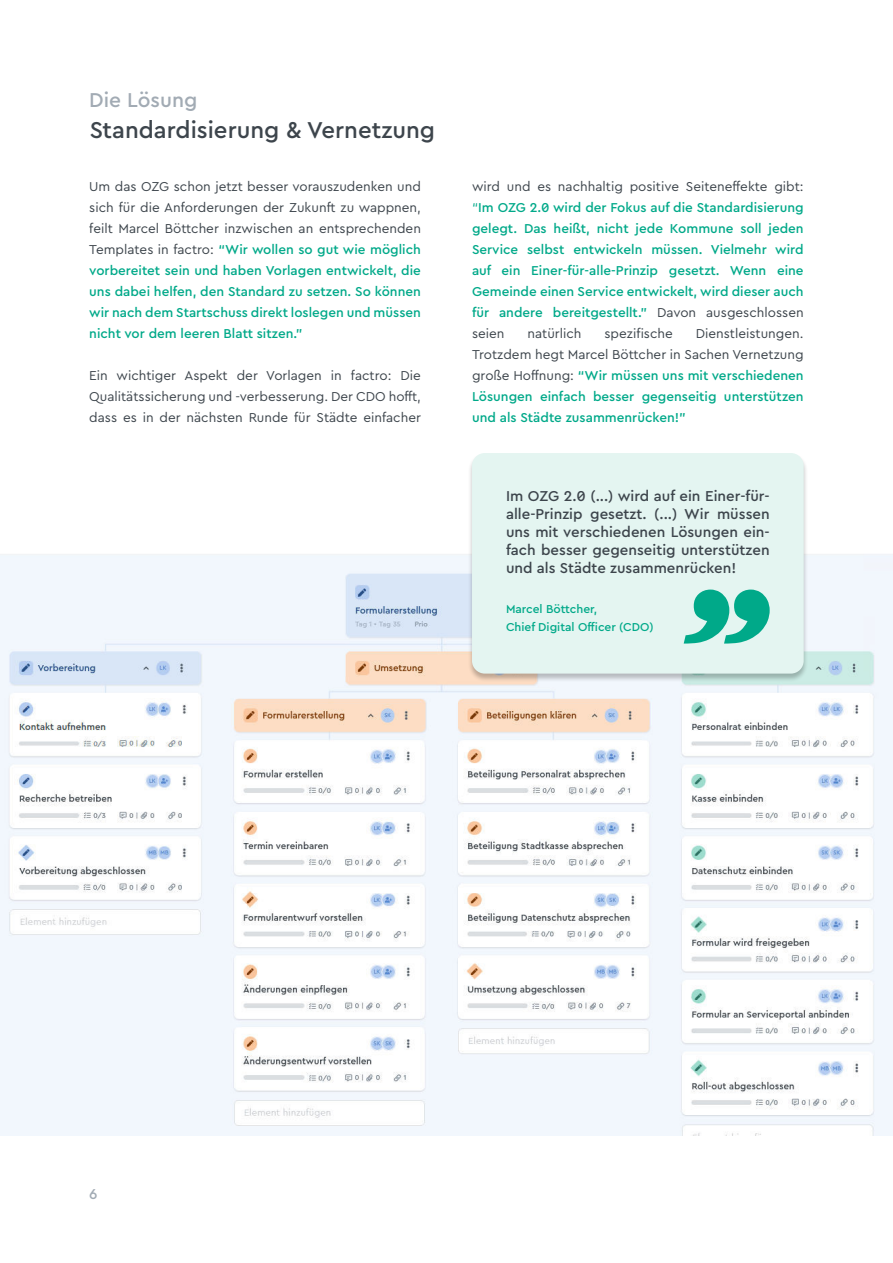
<style>
.page{position:relative;width:893px;height:1263px;background:#fff}
.page>*{position:absolute;margin:0;border:0;box-sizing:border-box;transform-origin:0 0}
.t1{font:500 24px "Cera Pro";color:#3d454c}
.t2{font:500 21px "Cera Pro";color:#a2abb4}
.t3{font:500 15px/18px "Cera Pro";color:#3d454c;text-align:justify}
.t4{font:500 15px "Cera Pro";color:#a2abb4}
.t5{font:500 13.5px/21px "Cera Pro";color:#00a989;text-align:justify}
.t6{font:13.5px/21px "Cera Pro";color:#3d454c;text-align:justify}
.t7{font:500 12px/18px "Cera Pro";color:#00a989}
.s1{font-weight:400;color:#3d454c}
.s2{font-weight:400}
</style>
<div class="page">
<img style="left:0;top:554px;width:893px;height:582px">
<div style="left:467px;top:453px;width:341px;height:229px;background:#000;opacity:.25"></div>
<div style="left:472px;top:453px;width:332px;height:221px;background:#e4f5f1;border-radius:13px"></div>
<svg style="left:684px;top:590px;width:86px;height:54px"></svg>
<h2 class="t2" style="left:89px;top:88px;width:110px">Die Lösung</h2>
<h1 class="t1" style="left:89px;top:120px;width:347px">Standardisierung &amp; Vernetzung</h1>
<p class="t5" style="left:89px;top:176px;width:333px"><span class="s1">Um das OZG schon jetzt besser vorauszudenken und sich für die Anforderungen der Zukunft zu wappnen, feilt Marcel Böttcher inzwischen an entsprechenden Templates in factro:</span> “Wir wollen so gut wie möglich vorbereitet sein und haben Vorlagen entwickelt, die uns dabei helfen, den Standard zu setzen. So können wir nach dem Startschuss direkt loslegen und müssen nicht vor dem leeren Blatt sitzen.”</p>
<p class="t6" style="left:89px;top:365px;width:333px">Ein wichtiger Aspekt der Vorlagen in factro: Die Qualitätssicherung und -verbesserung. Der CDO hofft, dass es in der nächsten Runde für Städte einfacher</p>
<p class="t5" style="left:472px;top:176px;width:333px"><span class="s1">wird und es nachhaltig positive Seiteneffekte gibt: </span><span class="s2">“</span>Im OZG 2.0 wird der Fokus auf die Standardisierung gelegt. Das heißt, nicht jede Kommune soll jeden Service selbst entwickeln müssen. Vielmehr wird auf ein Einer-für-alle-Prinzip gesetzt. Wenn eine Gemeinde einen Service entwickelt, wird dieser auch für andere bereitgestellt.” <span class="s1">Davon ausgeschlossen seien</span></p>
<p class="t6" style="left:527px;top:323px;width:56px">natürlich</p>
<p class="t6" style="left:604px;top:323px;width:70px">spezifische</p>
<p class="t5" style="left:472px;top:323px;width:333px;text-indent:224px"><span class="s1">Dienstleistungen.<br>Trotzdem hegt Marcel Böttcher in Sachen Vernetzung große Hoffnung:</span> “Wir müssen uns mit verschiedenen Lösungen einfach besser gegenseitig unterstützen und als Städte zusammenrücken!”</p>
<p class="t3" style="left:506px;top:487px;width:265px">Im OZG 2.0 (...) wird auf ein Einer-für&shy;alle-Prinzip gesetzt. (...) Wir müssen uns mit verschiedenen Lösungen ein&shy;fach besser gegenseitig unterstützen und als Städte zusammenrücken!</p>
<p class="t7" style="left:506px;top:600px;width:149px">Marcel Böttcher,<br>Chief Digital Officer (CDO)</p>
<p class="t4" style="left:89px;top:1185px;width:10px">6</p>
</div>
